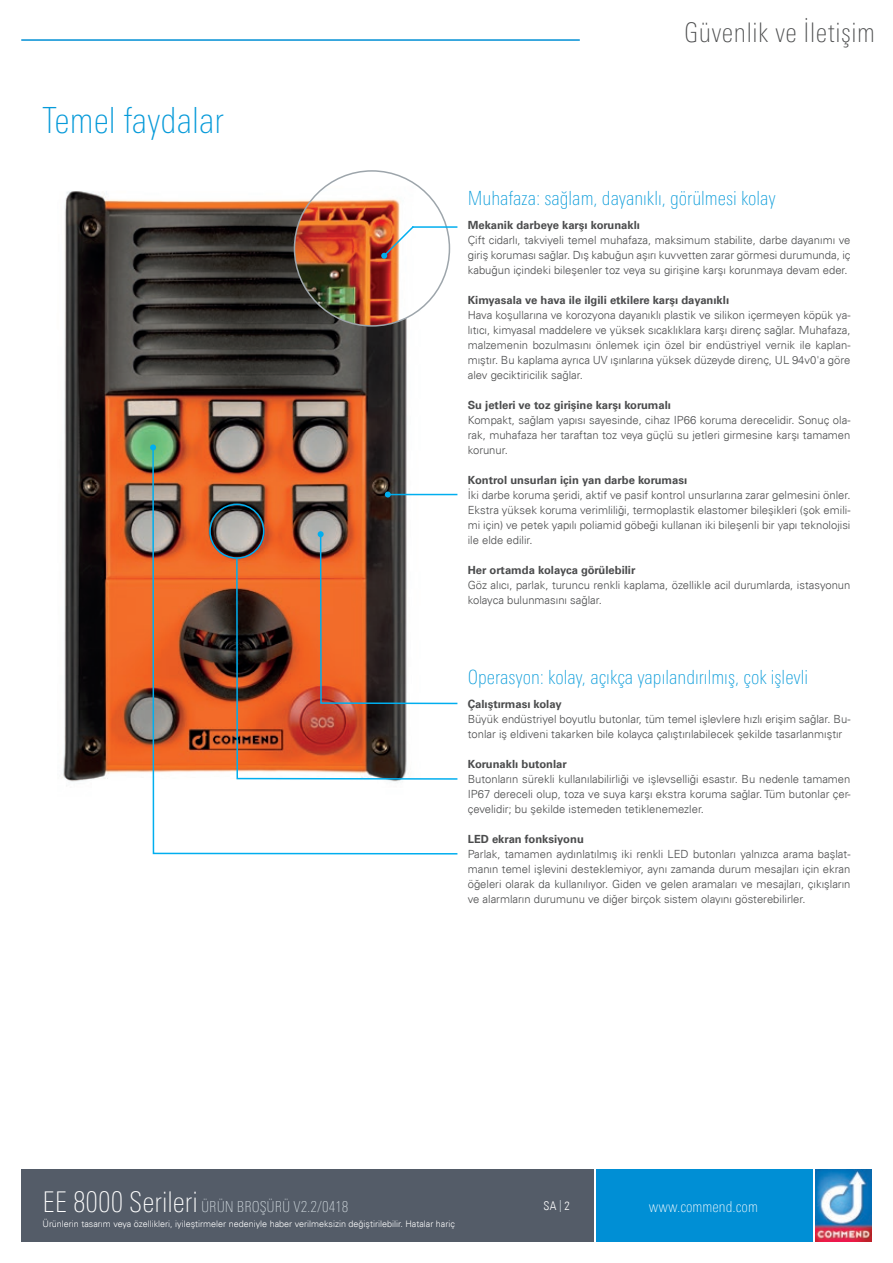
<style>
.page{position:relative;width:893px;height:1263px;background:#fff}
.page>*{position:absolute;margin:0;border:0;box-sizing:border-box;transform-origin:0 0}
.t1{font:100 condensed 36px "Univers Next Pro";color:#069ad9}
.t2{font:100 condensed 27px "Univers Next Pro";letter-spacing:.02em;color:#4b4c4d}
.t3{font:100 condensed 19.5px "Univers Next Pro";color:#069ad9}
.t4{font:100 condensed 15px "Univers Next Pro";color:#d5dde2}
.t5{font:100 condensed 15px "Univers Next Pro";color:#fff}
.t6{font:12px "Univers Com 47 Light Cond";color:#fff}
.t7{font:300 11.25px/15px "Univers Com 45";color:#4b4c4d;text-align:justify}
.t8{font:700 11.25px "Univers Com 65";color:#4b4c4d}
.t9{font:300 9px "Univers Com 45";color:#fff}
.s1{font-size:28.5px;color:#fff}
.s2{color:#d5dde2}
</style>
<div class="page">
<img style="left:815px;top:1169px;width:57px;height:73px">
<img style="left:63px;top:176px;width:362px;height:606px">
<img style="left:294px;top:171px;width:155px;height:155px;border-radius:77px">
<div style="left:21px;top:1169px;width:573px;height:73px;background:#545c68"></div>
<div style="left:596px;top:1169px;width:216px;height:73px;background:#008fd5"></div>
<hr style="left:21px;top:39px;width:559px;height:2px;background:#008fd5">
<hr style="left:413px;top:226px;width:44px;height:2px;background:#00aeef">
<svg style="left:381px;top:225px;width:34px;height:34px"></svg>
<img style="left:152px;top:446px;width:306px;height:409px">
<svg style="left:150px;top:444px;width:6px;height:6px"></svg>
<h1 class="t1" style="left:43px;top:100px;width:183px">Temel faydalar</h1>
<h2 class="t2" style="left:684px;top:17px;width:192px">Güvenlik ve İletişim</h2>
<h3 class="t3" style="left:468px;top:187px;width:309px">Muhafaza: sağlam, dayanıklı, görülmesi kolay</h3>
<p class="t8" style="left:468px;top:218px;width:174px">Mekanik darbeye karşı korunaklı</p>
<p class="t7" style="left:468px;top:232px;width:384px">Çift cidarlı, takviyeli temel muhafaza, maksimum stabilite, darbe dayanımı ve giriş koruması sağlar. Dış kabuğun aşırı kuvvetten zarar görmesi durumunda, iç kabuğun içindeki bileşenler toz veya su girişine karşı korunmaya devam eder.</p>
<p class="t8" style="left:468px;top:293px;width:263px">Kimyasala ve hava ile ilgili etkilere karşı dayanıklı</p>
<p class="t7" style="left:468px;top:307px;width:384px">Hava koşullarına ve korozyona dayanıklı plastik ve silikon içermeyen köpük ya&shy;lıtıcı, kimyasal maddelere ve yüksek sıcaklıklara karşı direnç sağlar. Muhafaza, malzemenin bozulmasını önlemek için özel bir endüstriyel vernik ile kaplan&shy;mıştır. Bu kaplama ayrıca UV ışınlarına yüksek düzeyde direnç, UL 94v0'a göre alev geciktiricilik sağlar.</p>
<p class="t8" style="left:468px;top:398px;width:205px">Su jetleri ve toz girişine karşı korumalı</p>
<p class="t7" style="left:468px;top:412px;width:384px">Kompakt, sağlam yapısı sayesinde, cihaz IP66 koruma derecelidir. Sonuç ola&shy;rak, muhafaza her taraftan toz veya güçlü su jetleri girmesine karşı tamamen korunur.</p>
<p class="t8" style="left:468px;top:473px;width:221px">Kontrol unsurları için yan darbe koruması</p>
<p class="t7" style="left:468px;top:487px;width:384px">İki darbe koruma şeridi, aktif ve pasif kontrol unsurlarına zarar gelmesini önler.<br>Ekstra yüksek koruma verimliliği, termoplastik elastomer bileşikleri (şok emili&shy;mi için) ve petek yapılı poliamid göbeği kullanan iki bileşenli bir yapı teknolojisi ile elde edilir.</p>
<p class="t8" style="left:468px;top:563px;width:169px">Her ortamda kolayca görülebilir</p>
<p class="t7" style="left:468px;top:577px;width:384px">Göz alıcı, parlak, turuncu renkli kaplama, özellikle acil durumlarda, istasyonun kolayca bulunmasını sağlar.</p>
<h3 class="t3" style="left:468px;top:666px;width:342px">Operasyon: kolay, açıkça yapılandırılmış, çok işlevli</h3>
<p class="t8" style="left:468px;top:697px;width:95px">Çalıştırması kolay</p>
<p class="t7" style="left:468px;top:711px;width:384px">Büyük endüstriyel boyutlu butonlar, tüm temel işlevlere hızlı erişim sağlar. Bu&shy;tonlar iş eldiveni takarken bile kolayca çalıştırılabilecek şekilde tasarlanmıştır</p>
<p class="t8" style="left:468px;top:757px;width:101px">Korunaklı butonlar</p>
<p class="t7" style="left:468px;top:771px;width:384px">Butonların sürekli kullanılabilirliği ve işlevselliği esastır. Bu nedenle tamamen IP67 dereceli olup, toza ve suya karşı ekstra koruma sağlar. Tüm butonlar çer&shy;çevelidir; bu şekilde istemeden tetiklenemezler.</p>
<p class="t8" style="left:468px;top:832px;width:118px">LED ekran fonksiyonu</p>
<p class="t7" style="left:468px;top:846px;width:384px">Parlak, tamamen aydınlatılmış iki renkli LED butonları yalnızca arama başlat&shy;manın temel işlevini desteklemiyor, aynı zamanda durum mesajları için ekran öğeleri olarak da kullanılıyor. Giden ve gelen aramaları ve mesajları, çıkışların ve alarmların durumunu ve diğer birçok sistem olayını gösterebilirler.</p>
<h3 class="t4" style="left:43px;top:1198px;width:307px"><span class="s1">EE 8000 Serileri</span> ÜRÜN BROŞÜRÜ V2.2/0418</h3>
<p class="t6" style="left:543px;top:1198px;width:28px">SA <span class="s2">|</span> 2</p>
<p class="t9" style="left:43px;top:1218px;width:414px">Ürünlerin tasarım veya özellikleri, iyileştirmeler nedeniyle haber verilmeksizin değiştirilebilir. Hatalar hariç</p>
<h3 class="t5" style="left:649px;top:1198px;width:111px">www.commend.com</h3>
</div>
